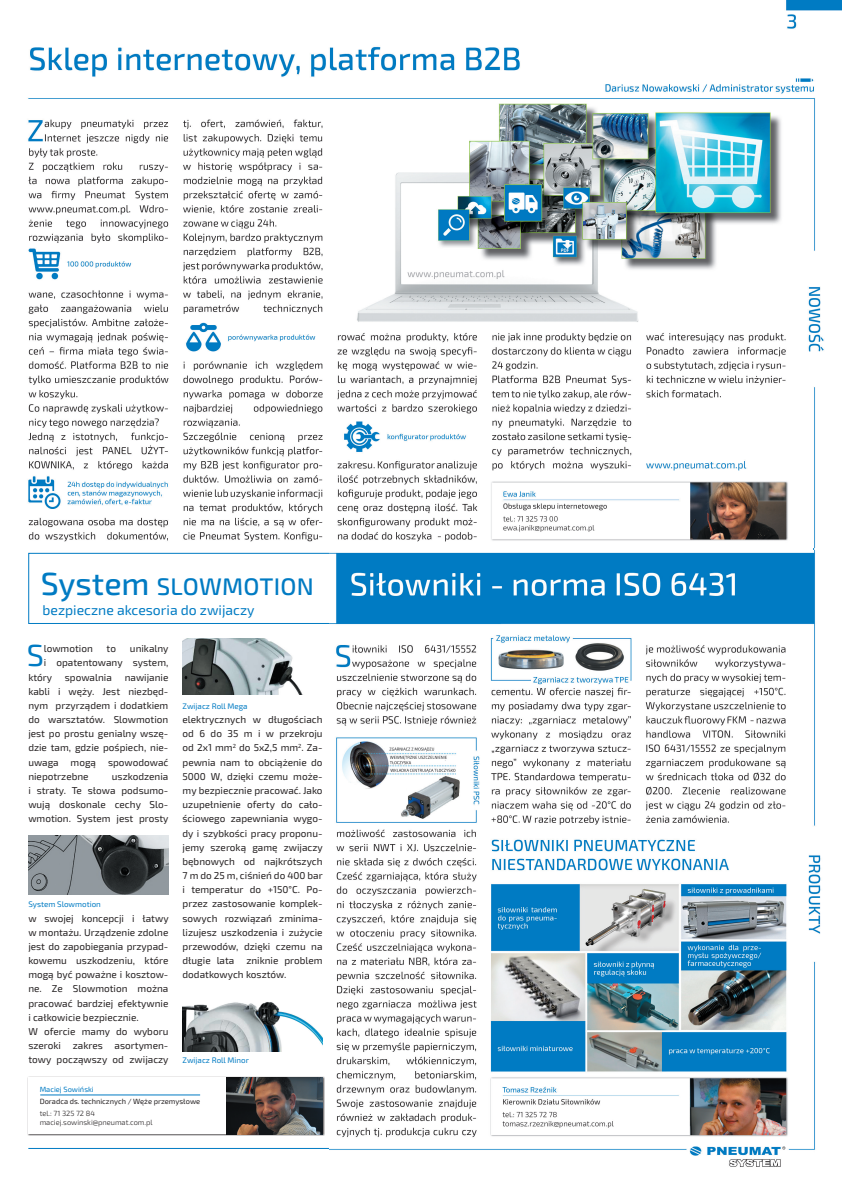
<style>
.page{position:relative;width:842px;height:1191px;background:#fff}
.page>*{position:absolute;margin:0;border:0;box-sizing:border-box;transform-origin:0 0}
.t1{font:30.5px "Exo 2.0";color:#007bc3}
.t2{font:500 24px "Exo 2.0";color:#007bc3}
.t3{font:14px "Exo 2.0";color:#007bc3}
.t4{font:10px/14.2px "Exo 2.0";color:#231f20;text-align:justify}
.t5{font:8px "Exo 2.0";color:#007bc3}
.t6{font:300 7.5px/9px "Exo 2.0";color:#231f20}
.t7{font:7.5px "Exo 2.0";color:#231f20}
.t8{font:7.5px "Exo 2.0";color:#007bc3}
.s1{font-size:32px}
</style>
<div class="page">
<div style="left:28px;top:553px;width:473px;height:71px;border:1px solid #007bc3"></div>
<img style="left:28px;top:836px;width:140px;height:58px">
<img style="left:183px;top:1002px;width:140px;height:50px">
<img style="left:183px;top:638px;width:119px;height:56px">
<div style="left:27px;top:1075px;width:298px;height:61px;background:#231f20;opacity:.75"></div>
<div style="left:28px;top:1077px;width:295px;height:57px;background:#fff"></div>
<img style="left:227px;top:1077px;width:96px;height:57px">
<hr style="left:40px;top:1094px;width:160px;height:1px;background:#007bc3">
<img style="left:28px;top:0;width:814px;height:547px">
<img style="left:330px;top:550px;width:491px;height:617px">
<h2 class="t2" style="left:41px;top:573px;width:133px"><span class="s1">System</span> SLOWMOTION</h2>
<h3 class="t3" style="left:43px;top:602px;width:214px">bezpieczne akcesoria do zwijaczy</h3>
<h1 class="t1" style="left:27px;top:638px;width:19px">S</h1>
<p class="t4" style="left:44px;top:642px;width:51px">lowmotion</p>
<p class="t4" style="left:107px;top:642px;width:11px">to</p>
<p class="t4" style="left:130px;top:642px;width:40px">unikalny</p>
<p class="t4" style="left:44px;top:656px;width:126px">i opatentowany system,</p>
<p class="t4" style="left:28px;top:670px;width:25px">który</p>
<p class="t4" style="left:65px;top:670px;width:48px">spowalnia</p>
<p class="t4" style="left:28px;top:670px;width:142px;text-indent:96px">nawijanie kabli i węży. Jest niezbęd&shy;nym przyrządem i dodatkiem do warsztatów. Slowmotion jest po prostu genialny wszę&shy;dzie tam, gdzie pośpiech, nie&shy;uwaga mogą spowodować niepotrzebne</p>
<p class="t4" style="left:28px;top:769px;width:142px;text-indent:84px">uszkodzenia i straty. Te słowa podsumo&shy;wują doskonale cechy Slo&shy;wmotion. System jest prosty</p>
<p class="t5" style="left:28px;top:900px;width:74px">System Slowmotion</p>
<p class="t4" style="left:28px;top:911px;width:142px;text-align:left">w swojej koncepcji i łatwy w montażu. Urządzenie zdolne jest do zapobiegania przypad&shy;kowemu uszkodzeniu, które mogą być poważne i kosztow&shy;ne. Ze Slowmotion można pracować bardziej efektywnie i całkowicie bezpiecznie.<br>W ofercie mamy do wyboru szeroki zakres asortymen&shy;towy począwszy od zwijaczy</p>
<p class="t5" style="left:183px;top:701px;width:67px">Zwijacz Roll Mega</p>
<p class="t4" style="left:183px;top:712px;width:142px">elektrycznych w długościach od 6 do 35 m i w przekroju od 2x1 mm<sup>2</sup> do 5x2,5 mm<sup>2</sup>. Za&shy;pewnia nam to obciążenie do 5000 W, dzięki czemu może&shy;my bezpiecznie pracować. Jako uzupełnienie oferty do cało&shy;ściowego zapewniania wygo&shy;dy i szybkości pracy proponu&shy;jemy szeroką gamę zwijaczy bębnowych od najkrótszych 7 m do 25 m, ciśnień do 400 bar i temperatur do +150°C. Po&shy;przez zastosowanie komplek&shy;sowych rozwiązań zminima&shy;lizujesz uszkodzenia i zużycie przewodów, dzięki czemu na długie lata zniknie problem dodatkowych kosztów.</p>
<p class="t5" style="left:183px;top:1056px;width:68px">Zwijacz Roll Minor</p>
<p class="t8" style="left:40px;top:1084px;width:56px">Maciej Sowiński</p>
<p class="t7" style="left:40px;top:1096px;width:162px">Doradca ds. technicznych / Węże przemysłowe</p>
<p class="t6" style="left:40px;top:1109px;width:114px">tel.: 71 325 72 84 maciej.sowinski@pneumat.com.pl</p>
</div>
